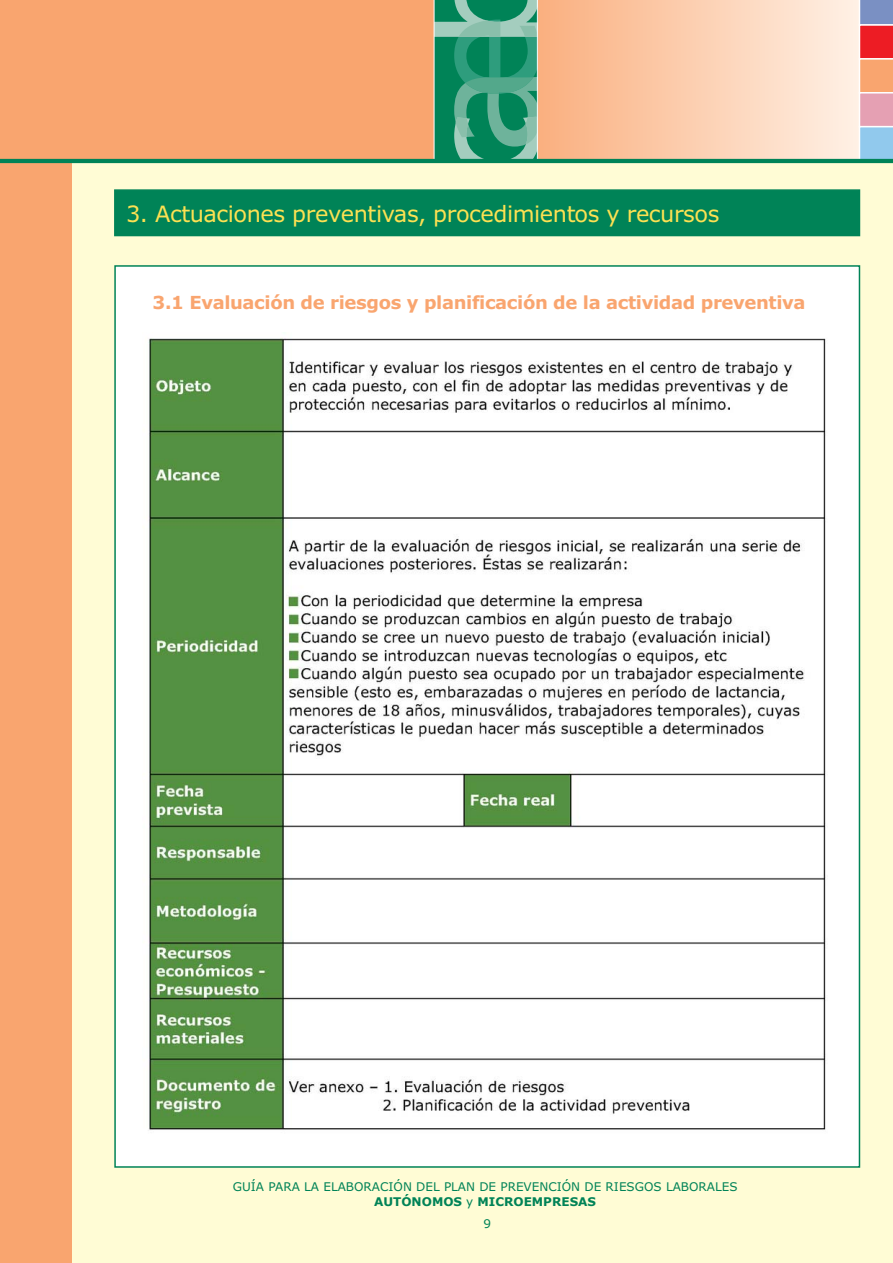
<style>
.page{position:relative;width:893px;height:1263px;background:#fff}
.page>*{position:absolute;margin:0;border:0;box-sizing:border-box;transform-origin:0 0}
.t1{font:22.5px "Verdana";letter-spacing:-.02em;color:#fce152}
.t2{font:700 18px "Verdana";letter-spacing:-.02em;color:#f9a56f}
.t3{font:12px/15px "Verdana";color:#008357;text-align:center}
.s1{font-weight:700}
</style>
<div class="page">
<div style="left:0;top:162px;width:72px;height:1101px;background:#f9a56f"></div>
<div style="left:72px;top:163px;width:820px;height:1100px;background:#fffcd5"></div>
<div style="left:114px;top:189px;width:746px;height:47px;background:#008357;border:2px solid #008357"></div>
<div style="left:114px;top:265px;width:746px;height:903px;background:#fff;border:2px solid #008357"></div>
<img style="left:148px;top:338px;width:678px;height:792px">
<svg style="left:538px;top:0;width:320px;height:159px;background:#fccfb1"></svg>
<div style="left:0;top:0;width:487px;height:161px;background:#f9a56f"></div>
<svg style="left:433px;top:0;width:105px;height:159px;background:#399c7b"></svg>
<svg style="left:858px;top:0;width:34px;height:159px;background:#ce969f"></svg>
<hr style="left:0;top:159px;width:892px;height:4px;background:#008357">
<h1 class="t1" style="left:126px;top:205px;width:595px">3. Actuaciones preventivas, procedimientos y recursos</h1>
<h2 class="t2" style="left:153px;top:296px;width:654px">3.1 Evaluación de riesgos y planificación de la actividad preventiva</h2>
<p class="t3" style="left:233px;top:1180px;width:506px">GUÍA PARA LA ELABORACIÓN DEL PLAN DE PREVENCIÓN DE RIESGOS LABORALES<br><span class="s1">AUTÓNOMOS</span> y <span class="s1">MICROEMPRESAS</span></p>
<p class="t3" style="left:483px;top:1217px;width:9px">9</p>
</div>
